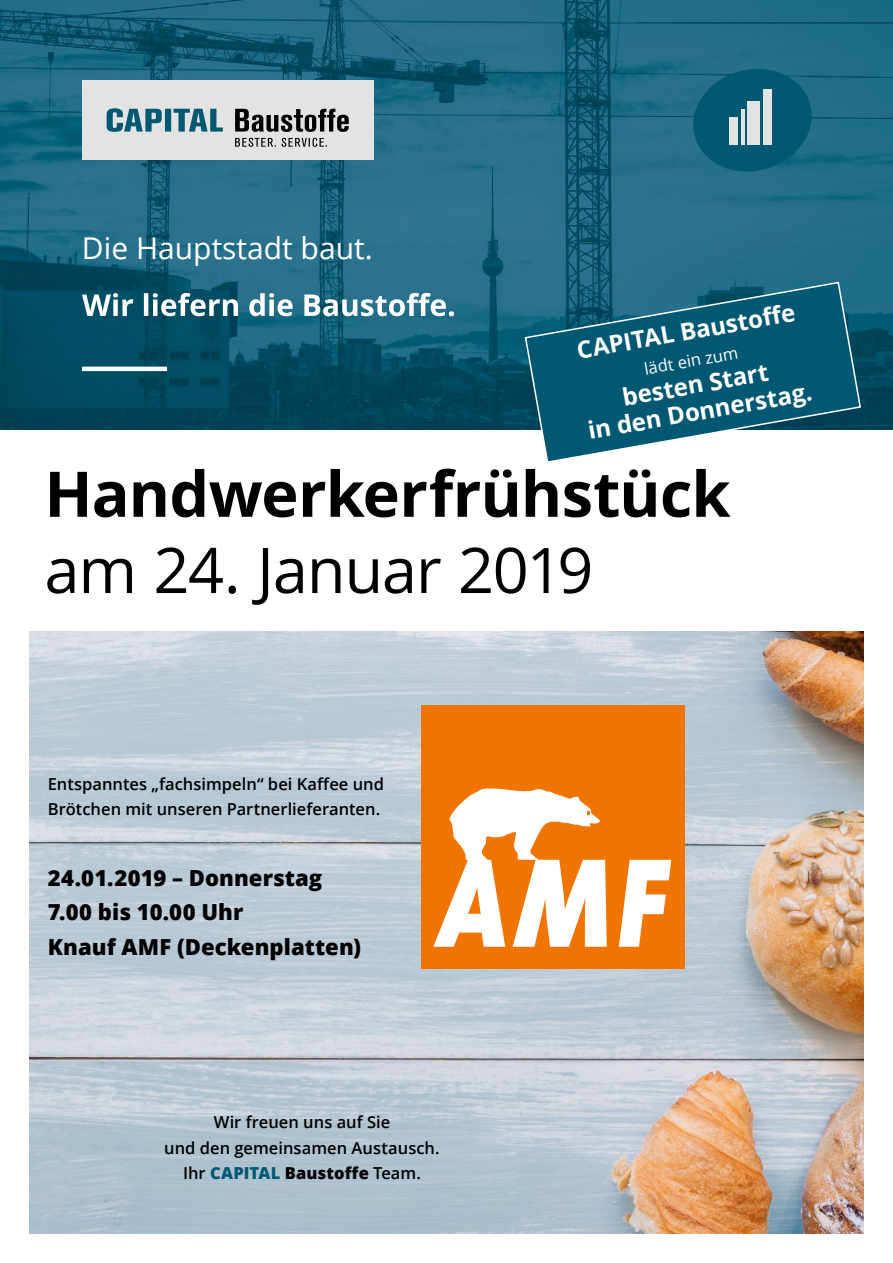
<style>
.page{position:relative;width:893px;height:1263px;background:#fff}
.page>*{position:absolute;margin:0;border:0;box-sizing:border-box;transform-origin:0 0}
.t1{font:700 63px "Open Sans";letter-spacing:-.01em;color:#000}
.t2{font:63px "Open Sans";letter-spacing:-.02em;color:#000}
.t3{font:30px "Open Sans";color:#fff}
.t4{font:700 24px/27px "Open Sans";color:#fff;text-align:center}
.t5{font:800 22.05px/34.2px "Open Sans";color:#000}
.t6{font:600 16.5px/25.5px "Open Sans";color:#000}
.t7{font:16.5px "Open Sans";color:#fff}
.s1{font-weight:800;color:#005873}
.s2{font-weight:800}
</style>
<div class="page">
<img style="left:30px;top:631px;width:833px;height:602px">
<img style="left:0;top:0;width:893px;height:429px">
<svg style="left:687px;top:62px;width:131px;height:116px;background:#0e617c"></svg>
<div style="left:729px;top:117px;width:9px;height:28px;background:#e2e3e3"></div>
<svg style="left:740px;top:109px;width:4px;height:36px"></svg>
<div style="left:747px;top:101px;width:13px;height:44px;background:#e2e3e3"></div>
<div style="left:763px;top:89px;width:9px;height:56px;background:#e2e3e3"></div>
<div style="left:82px;top:80px;width:292px;height:80px;background:#e2e3e3"></div>
<svg style="left:235px;top:138px;width:92px;height:9px"></svg>
<svg style="left:235px;top:109px;width:114px;height:23px"></svg>
<svg style="left:107px;top:108px;width:116px;height:24px"></svg>
<svg style="left:82px;top:293px;width:372px;height:23px"></svg>
<hr style="left:82px;top:367px;width:85px;height:4px;background:#fff">
<svg style="left:524px;top:281px;width:338px;height:180px;background:#287187"></svg>
<div style="left:421px;top:706px;width:263px;height:263px;background:#f07500"></div>
<svg style="left:619px;top:860px;width:52px;height:87px"></svg>
<svg style="left:433px;top:788px;width:174px;height:159px"></svg>
<h2 class="t3" style="left:82px;top:227px;width:292px">Die Hauptstadt baut.</h2>
<h3 class="t4" style="left:574px;top:337px;width:223px;rotate:-10deg">CAPITAL Baustoffe</h3>
<p class="t7" style="left:642px;top:358px;width:96px;rotate:-10deg">lädt ein zum</p>
<h3 class="t4" style="left:581px;top:390px;width:229px;rotate:-10deg">besten Start<br>in den Donnerstag.</h3>
<h1 class="t1" style="left:44px;top:449px;width:688px">Handwerkerfrühstück</h1>
<h1 class="t2" style="left:44px;top:527px;width:550px">am 24. Januar 2019</h1>
<p class="t6" style="left:48px;top:770px;width:338px">Entspanntes „fachsimpeln“ bei Kaffee und<br>Brötchen mit unseren Partnerlieferanten.</p>
<h3 class="t5" style="left:48px;top:860px;width:315px">24.01.2019 – Donnerstag<br>7.00 bis 10.00 Uhr<br>Knauf AMF (Deckenplatten)</h3>
<p class="t6" style="left:164px;top:1109px;width:277px;text-align:center">Wir freuen uns auf Sie<br>und den gemeinsamen Austausch.<br>Ihr <span class="s1">CAPITAL</span> <span class="s2">Baustoffe</span> Team.</p>
</div>
